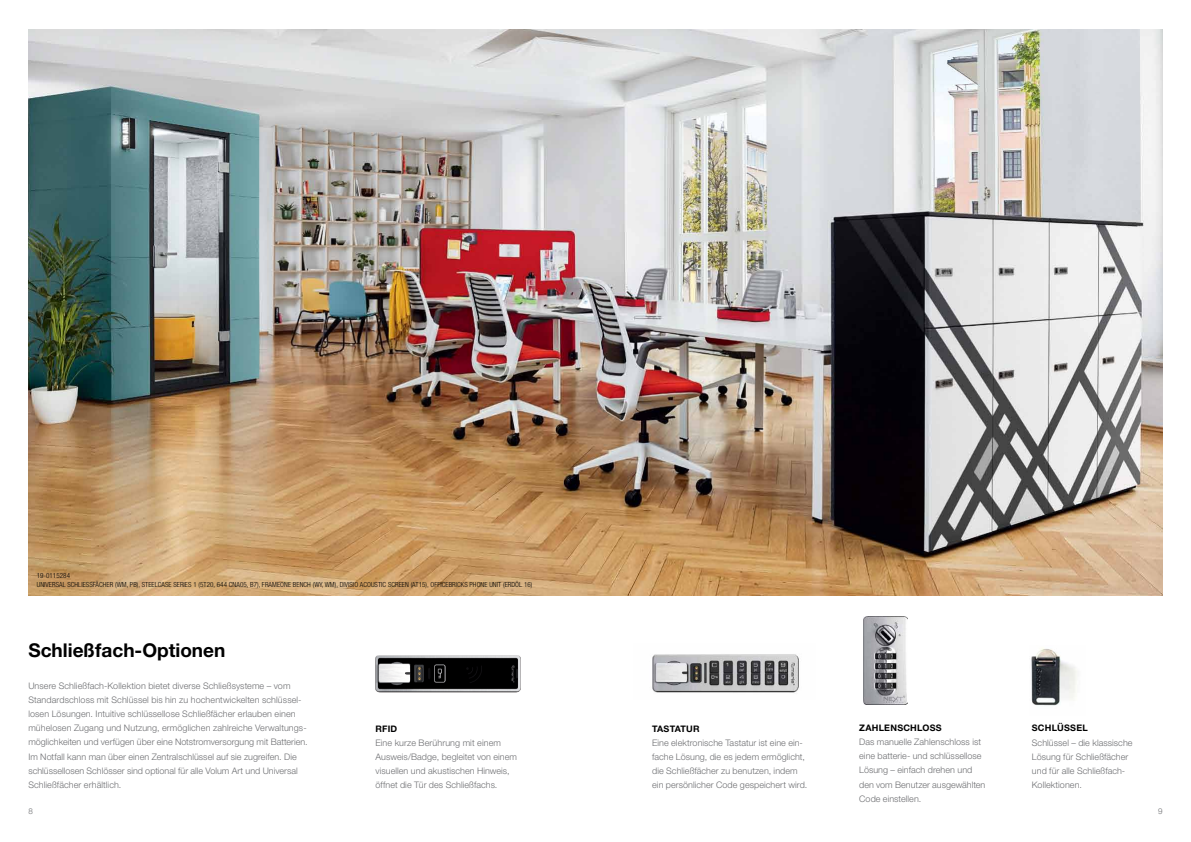
<style>
.page{position:relative;width:1191px;height:842px;background:#fff}
.page>*{position:absolute;margin:0;border:0;box-sizing:border-box;transform-origin:0 0}
.t1{font:700 19px "Helvetica Neue LT Pro";color:#000}
.t2{font:300 9px/14px "Helvetica Neue LT Pro";letter-spacing:.005em;color:#6d6e71}
.t3{font:700 9px "Helvetica Neue LT Pro";letter-spacing:.025em;color:#000}
.t4{font:300 8px "Helvetica Neue LT Pro";color:#6d6e71}
.t5{font:300 condensed 7px/8.4px "Helvetica Neue LT Pro";letter-spacing:.01em;color:#000}
</style>
<div class="page">
<img style="left:28px;top:29px;width:1134px;height:566px">
<img style="left:652px;top:654px;width:147px;height:39px">
<img style="left:375px;top:655px;width:146px;height:38px">
<img style="left:1031px;top:648px;width:46px;height:58px">
<img style="left:863px;top:616px;width:44px;height:88px">
<p class="t5" style="left:37px;top:572px;width:35px">19-0115284<br>UNIVERSAL</p>
<p class="t5" style="left:67px;top:580px;width:5px">SCHLIESSFÄCHER</p>
<p class="t5" style="left:115px;top:580px;width:31px">(WM , PB), STEELCASE</p>
<p class="t5" style="left:173px;top:580px;width:4px">SERIES</p>
<p class="t5" style="left:193px;top:580px;width:74px">1 (5T20, 644 CNA05, B7), FRAMEONE</p>
<p class="t5" style="left:293px;top:580px;width:8px">BENCH</p>
<p class="t5" style="left:313px;top:580px;width:35px">(WY, WM), DIVISIO</p>
<p class="t5" style="left:360px;top:580px;width:19px">ACOUSTIC</p>
<p class="t5" style="left:388px;top:580px;width:5px">SCREEN</p>
<p class="t5" style="left:411px;top:580px;width:24px">(AT15), OFFICE</p>
<p class="t5" style="left:449px;top:580px;width:8px">BRICKS</p>
<p class="t5" style="left:469px;top:580px;width:8px">PHONE</p>
<p class="t5" style="left:489px;top:580px;width:45px">UNIT (ERDÖL 16)</p>
<h1 class="t1" style="left:28px;top:639px;width:198px">Schließfach-Optionen</h1>
<p class="t2" style="left:28px;top:679px;width:281px">Unsere Schließfach-Kollektion bietet diverse Schließsysteme – vom Standardschloss mit Schlüssel bis hin zu hochentwickelten schlüssel&shy;losen Lösungen. Intuitive schlüssellose Schließfächer erlauben einen mühelosen Zugang und Nutzung, ermöglichen zahlreiche Verwaltungs&shy;möglichkeiten und verfügen über eine Notstromversorgung mit Batterien.<br>Im Notfall kann man über einen Zentralschlüssel auf sie zugreifen. Die schlüssellosen Schlösser sind optional für alle Volum Art und Universal Schließfächer erhältlich.</p>
<p class="t3" style="left:375px;top:723px;width:23px">RFID</p>
<p class="t2" style="left:375px;top:735px;width:143px">Eine kurze Berührung mit einem Ausweis/Badge, begleitet von einem visuellen und akustischen Hinweis, öffnet die Tür des Schließfachs.</p>
<p class="t3" style="left:652px;top:723px;width:49px">TASTATUR</p>
<p class="t2" style="left:652px;top:735px;width:156px">Eine elektronische Tastatur ist eine ein&shy;fache Lösung, die es jedem ermöglicht, die Schließfächer zu benutzen, indem ein persönlicher Code gespeichert wird.</p>
<p class="t3" style="left:859px;top:722px;width:84px">ZAHLENSCHLOSS</p>
<p class="t2" style="left:859px;top:735px;width:128px">Das manuelle Zahlenschloss ist eine batterie- und schlüssellose<br>Lösung – einfach drehen und den vom Benutzer ausgewählten<br>Code einstellen.</p>
<p class="t3" style="left:1032px;top:723px;width:57px">SCHLÜSSEL</p>
<p class="t2" style="left:1032px;top:735px;width:102px">Schlüssel – die klassische<br>Lösung für Schließfächer und für alle Schließfach-<br>Kollektionen.</p>
<p class="t4" style="left:28px;top:806px;width:6px">8</p>
<p class="t4" style="left:1158px;top:806px;width:6px">9</p>
</div>
